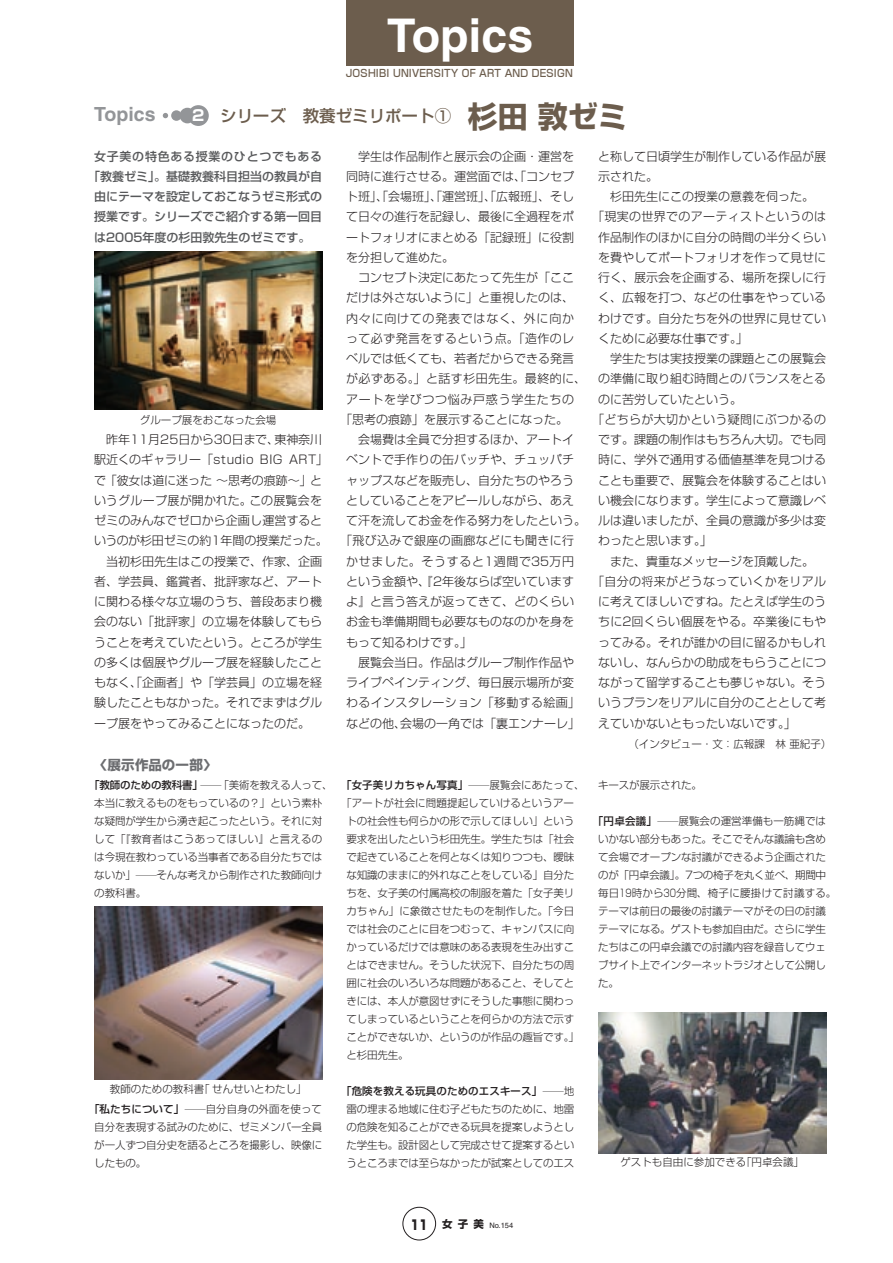
<style>
.page{position:relative;width:893px;height:1263px;background:#fff}
.page>*{position:absolute;margin:0;border:0;box-sizing:border-box;transform-origin:0 0}
.t1{font:700 46.5px "Helvetica";color:#fff}
.t2{font:700 19.5px "Helvetica";color:#939598}
._00_タイトル_シリーズ11pt新ゴM{font:500 16.5px "Shin Go";color:#6c5d4d}
.t3{font:700 15px "Shin Go";color:#fff}
.JAM展覧会title小型{font:700 13.5px "Shin Go";letter-spacing:.02em;color:#6c6d70}
.t4{font:900 13.5px "Shin Go";color:#231f20;scale:.8 1}
._01_本文{font:300 12px/20.2px "Shin Go";color:#231f20;text-align:justify}
._01_本文詰め{font:300 12px/20.2px "Shin Go";color:#231f20}
._02_本文_リード新ゴＭスミ80{font:500 12px/20.2px "Shin Go";color:#57585a;text-align:center}
._01_本文-2{font:300 12px "Shin Go";letter-spacing:.03em;color:#231f20}
._01_本文-3{font:300 12px "Shin Go";letter-spacing:.06em;color:#231f20}
._01_本文-4{font:300 12px "Shin Go";letter-spacing:.035em;color:#231f20}
._01_本文-5{font:300 12px "Shin Go";letter-spacing:.055em;color:#231f20}
._05_脚注_日付___記者名{font:300 10.5px/18px "Shin Go";letter-spacing:-.015em;color:#231f20;scale:2 1}
._05_脚注_日付___記者名-2{font:300 10.5px "Shin Go";letter-spacing:-.015em;color:#231f20}
._05_脚注_日付___記者名-3{font:300 10.5px "Shin Go";letter-spacing:.01em;color:#231f20}
.t5{font:500 10.5px "Shin Go";letter-spacing:.01em;color:#231f20}
._08_キャプション{font:300 10.5px "Shin Go";color:#231f20}
.t6{font:500 10.2px "Shin Go";letter-spacing:.02em;color:#6c5d4d;scale:.93 1}
.t7{font:7.5px "Helvetica";color:#231f20}
.s1{font-weight:700;font-size:30px}
.s2{font-weight:500}
.s3{font-weight:300}
.s4{font-family:"Shin Go";font-weight:700;font-size:10.5px}
</style>
<div class="page">
<div style="left:402px;top:1207px;width:34px;height:33px;border:1px solid #231f20;border-radius:50%"></div>
<div style="left:346px;top:0;width:228px;height:66px;background:#6c5d4d"></div>
<svg style="left:163px;top:113px;width:5px;height:5px"></svg>
<div style="left:171px;top:110px;width:11px;height:11px;background:#939598;border-radius:50%"></div>
<div style="left:180px;top:108px;width:15px;height:15px;background:#939598;border-radius:50%"></div>
<div style="left:188px;top:105px;width:21px;height:21px;background:#939598;border-radius:50%"></div>
<img style="left:94px;top:251px;width:228px;height:158px">
<img style="left:94px;top:907px;width:228px;height:172px">
<img style="left:598px;top:1013px;width:228px;height:140px">
<p class="t1" style="left:387px;top:7px;width:148px">Topics</p>
<p class="t6" style="left:346px;top:66px;width:245px">JOSHIBI UNIVERSITY OF ART AND DESIGN</p>
<p class="t2" style="left:94px;top:102px;width:63px">Topics</p>
<p class="t3" style="left:192px;top:105px;width:14px">2</p>
<p class="_00_タイトル_シリーズ11pt新ゴM" style="left:220px;top:105px;width:409px">シリーズ　教養ゼミリポート①　<span class="s1">杉田 敦ゼミ</span></p>
<p class="_02_本文_リード新ゴＭスミ80" style="left:88px;top:145px;width:236px">女子美の特色ある授業のひとつでもある「教養ゼミ」。基礎教養科目担当の教員が自由にテーマを設定しておこなうゼミ形式の授業です。シリーズでご紹介する第一回目は2005年度の杉田敦先生のゼミです。</p>
<p class="_01_本文" style="left:346px;top:145px;width:230px">　学生は作品制作と展示会の企画・運営を同時に進行させる。運営面では、「コンセプト班」、「会場班」、「運営班」、「広報班」、そして日々の進行を記録し、最後に全過程をポートフォリオにまとめる「記録班」に役割を分担して進めた。</p>
<p class="_01_本文" style="left:346px;top:267px;width:230px">　コンセプト決定にあたって先生が「ここ</p>
<p class="_01_本文" style="left:346px;top:287px;width:230px">だけは外さないように」と重視したのは、</p>
<p class="_01_本文-3" style="left:346px;top:310px;width:229px">内々に向けての発表ではなく、外に向か</p>
<p class="_01_本文-2" style="left:346px;top:331px;width:229px">って必ず発言をするという点。「造作のレ</p>
<p class="_01_本文" style="left:346px;top:348px;width:230px">ベルでは低くても、若者だからできる発言</p>
<p class="_01_本文-4" style="left:346px;top:371px;width:241px">が必ずある。」と話す杉田先生。最終的に、</p>
<p class="_01_本文-3" style="left:346px;top:391px;width:230px">アートを学びつつ悩み戸惑う学生たちの</p>
<p class="_01_本文" style="left:340px;top:409px;width:230px">「思考の痕跡」を展示することになった。</p>
<p class="_01_本文" style="left:346px;top:429px;width:230px">　会場費は全員で分担するほか、アートイ</p>
<p class="_01_本文" style="left:346px;top:449px;width:230px">ベントで手作りの缶バッチや、チュッパチ</p>
<p class="_01_本文" style="left:346px;top:469px;width:230px">ャップスなどを販売し、自分たちのやろう</p>
<p class="_01_本文" style="left:346px;top:490px;width:230px">としていることをアピールしながら、あえ</p>
<p class="_01_本文" style="left:346px;top:510px;width:242px">て汗を流してお金を作る努力をしたという。</p>
<p class="_01_本文-2" style="left:340px;top:533px;width:236px">「飛び込みで銀座の画廊などにも聞きに行</p>
<p class="_01_本文-5" style="left:346px;top:553px;width:230px">かせました。そうすると1週間で35万円</p>
<p class="_01_本文" style="left:346px;top:571px;width:230px">という金額や、『2年後ならば空いています</p>
<p class="_01_本文" style="left:346px;top:591px;width:230px">よ』と言う答えが返ってきて、どのくらい</p>
<p class="_01_本文" style="left:346px;top:611px;width:230px">お金も準備期間も必要なものなのかを身を</p>
<p class="_01_本文" style="left:346px;top:631px;width:128px">もって知るわけです。」</p>
<p class="_01_本文" style="left:346px;top:652px;width:236px;text-align:left">　展覧会当日。作品はグループ制作作品やライブペインティング、毎日展示場所が変わるインスタレーション「移動する絵画」などの他、会場の一角では「裏エンナーレ」</p>
<p class="_01_本文" style="left:598px;top:145px;width:229px">と称して日頃学生が制作している作品が展示された。</p>
<p class="_01_本文" style="left:598px;top:186px;width:217px">　杉田先生にこの授業の意義を伺った。</p>
<p class="_01_本文" style="left:598px;top:206px;width:230px;text-indent:-6px">「現実の世界でのアーティストというのは作品制作のほかに自分の時間の半分くらいを費やしてポートフォリオを作って見せに行く、展示会を企画する、場所を探しに行く、広報を打つ、などの仕事をやっているわけです。自分たちを外の世界に見せていくために必要な仕事です。」</p>
<p class="_01_本文" style="left:598px;top:348px;width:229px">　学生たちは実技授業の課題とこの展覧会の準備に取り組む時間とのバランスをとるのに苦労していたという。</p>
<p class="_01_本文" style="left:598px;top:409px;width:230px;text-indent:-6px">「どちらが大切かという疑問にぶつかるのです。課題の制作はもちろん大切。でも同時に、学外で通用する価値基準を見つけることも重要で、展覧会を体験することはいい機会になります。学生によって意識レベルは違いましたが、全員の意識が多少は変わったと思います。」</p>
<p class="_01_本文" style="left:598px;top:550px;width:217px">　また、貴重なメッセージを頂戴した。</p>
<p class="_01_本文" style="left:598px;top:571px;width:230px;text-indent:-6px">「自分の将来がどうなっていくかをリアルに考えてほしいですね。たとえば学生のうちに2回くらい個展をやる。卒業後にもやってみる。それが誰かの目に留るかもしれないし、なんらかの助成をもらうことにつながって留学することも夢じゃない。そういうプランをリアルに自分のこととして考えていかないともったいないです。」</p>
<p class="_05_脚注_日付___記者名-2" style="left:628px;top:737px;width:204px">（インタビュー・文：広報課　林 亜紀子）</p>
<p class="_05_脚注_日付___記者名-2" style="left:140px;top:413px;width:138px">グループ展をおこなった会場</p>
<p class="_01_本文詰め" style="left:94px;top:429px;width:236px">　昨年11月25日から30日まで、東神奈川駅近くのギャラリー「studio BIG ART」で「彼女は道に迷った ～思考の痕跡～」というグループ展が開かれた。この展覧会をゼミのみんなでゼロから企画し運営するというのが杉田ゼミの約1年間の授業だった。</p>
<p class="_01_本文" style="left:94px;top:550px;width:230px">　当初杉田先生はこの授業で、作家、企画者、学芸員、鑑賞者、批評家など、アートに関わる様々な立場のうち、普段あまり機会のない「批評家」の立場を体験してもらうことを考えていたという。ところが学生の多くは個展やグループ展を経験したこともなく、「企画者」や「学芸員」の立場を経験したこともなかった。それでまずはグループ展をやってみることになったのだ。</p>
<p class="JAM展覧会title小型" style="left:93px;top:756px;width:125px">〈展示作品の一部〉</p>
<p class="_05_脚注_日付___記者名" style="left:94px;top:775px;width:121px;text-indent:-5px"><span class="s2">「教師のための教科書」</span>―「美術を教える人って、本当に教えるものをもっているの？」という素朴な疑問が学生から湧き起こったという。それに対して「『教育者はこうあってほしい』と言えるのは今現在教わっている当事者である自分たちではないか」―そんな考えから制作された教師向けの教科書。</p>
<p class="_05_脚注_日付___記者名-2" style="left:110px;top:1082px;width:198px">教師のための教科書「せんせいとわたし」</p>
<p class="_05_脚注_日付___記者名" style="left:94px;top:1099px;width:115px;text-align:justify;text-indent:-5px"><span class="s2">「私たちについて」</span>―自分自身の外面を使って自分を表現する試みのために、ゼミメンバー全員が一人ずつ自分史を語るところを撮影し、映像にしたもの。</p>
<p class="t5" style="left:341px;top:778px;width:245px">「女子美リカちゃん写真」<span class="s3">―展覧会にあたって、</span></p>
<p class="_05_脚注_日付___記者名-3" style="left:341px;top:796px;width:235px">「アートが社会に問題提起していけるというアー</p>
<p class="_05_脚注_日付___記者名-2" style="left:346px;top:814px;width:229px">トの社会性も何らかの形で示してほしい」という</p>
<p class="_05_脚注_日付___記者名-2" style="left:346px;top:832px;width:229px">要求を出したという杉田先生。学生たちは「社会</p>
<p class="_05_脚注_日付___記者名-2" style="left:346px;top:850px;width:229px">で起きていることを何となくは知りつつも、曖昧</p>
<p class="_05_脚注_日付___記者名-2" style="left:346px;top:868px;width:229px">な知識のままに的外れなことをしている」自分た</p>
<p class="_05_脚注_日付___記者名-2" style="left:346px;top:886px;width:229px">ちを、女子美の付属高校の制服を着た「女子美リ</p>
<p class="_05_脚注_日付___記者名-3" style="left:346px;top:904px;width:229px">カちゃん」に象徴させたものを制作した。「今日</p>
<p class="_05_脚注_日付___記者名-2" style="left:346px;top:922px;width:229px">では社会のことに目をつむって、キャンパスに向</p>
<p class="_05_脚注_日付___記者名-2" style="left:346px;top:940px;width:229px">かっているだけでは意味のある表現を生み出すこ</p>
<p class="_05_脚注_日付___記者名-2" style="left:346px;top:958px;width:229px">とはできません。そうした状況下、自分たちの周</p>
<p class="_05_脚注_日付___記者名-2" style="left:346px;top:976px;width:229px">囲に社会のいろいろな問題があること、そしてと</p>
<p class="_05_脚注_日付___記者名-2" style="left:346px;top:994px;width:229px">きには、本人が意図せずにそうした事態に関わっ</p>
<p class="_05_脚注_日付___記者名-2" style="left:346px;top:1012px;width:229px">てしまっているということを何らかの方法で示す</p>
<p class="_05_脚注_日付___記者名-2" style="left:346px;top:1030px;width:235px">ことができないか、というのが作品の趣旨です。」</p>
<p class="_05_脚注_日付___記者名-2" style="left:346px;top:1048px;width:64px">と杉田先生。</p>
<p class="_05_脚注_日付___記者名" style="left:341px;top:1081px;width:118px;text-align:center"><span class="s2">「危険を教える玩具のためのエスキース」</span>―地雷の埋まる地域に住む子どもたちのために、地雷の危険を知ることができる玩具を提案しようとした学生も。設計図として完成させて提案するというところまでは至らなかったが試案としてのエス</p>
<p class="t4" style="left:410px;top:1215px;width:24px">11</p>
<p class="t7" style="left:442px;top:1221px;width:73px"><span class="s4">女子美</span> No.154</p>
<p class="_05_脚注_日付___記者名-2" style="left:598px;top:778px;width:105px">キースが展示された。</p>
<p class="_05_脚注_日付___記者名" style="left:598px;top:811px;width:121px;text-indent:-5px"><span class="s2">「円卓会議」</span>―展覧会の運営準備も一筋縄ではいかない部分もあった。そこでそんな議論も含めて会場でオープンな討議ができるよう企画されたのが「円卓会議」。7つの椅子を丸く並べ、期間中毎日19時から30分間、椅子に腰掛けて討議する。テーマは前日の最後の討議テーマがその日の討議テーマになる。ゲストも参加自由だ。さらに学生たちはこの円卓会議での討議内容を録音してウェブサイト上でインターネットラジオとして公開した。</p>
<p class="_08_キャプション" style="left:620px;top:1155px;width:185px">ゲストも自由に参加できる「円卓会議」</p>
</div>
